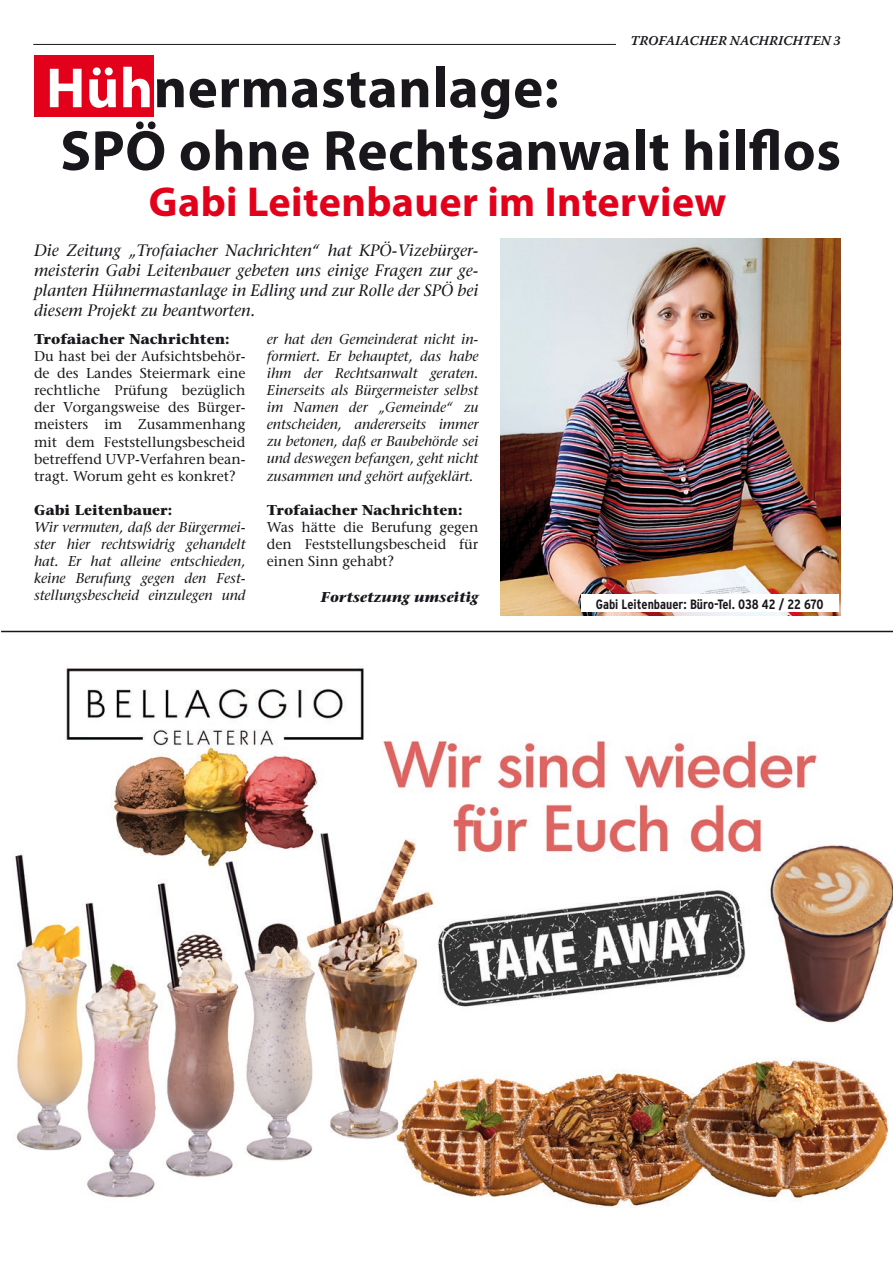
<style>
.page{position:relative;width:893px;height:1263px;background:#fff}
.page>*{position:absolute;margin:0;border:0;box-sizing:border-box;transform-origin:0 0}
.Titel_2{font:700 57px "Myriad Pro";letter-spacing:.01em;color:#1a171c}
.Titel_2-2{font:700 42px "Myriad Pro";letter-spacing:.01em;color:#e2001a}
.vorspann{font:italic 16.5px/19.8px "Stone Serif";color:#1a171c;text-align:justify}
.swt-twxt{font:italic 14.25px/17.1px "Stone Serif";color:#1a171c;text-align:justify}
.swt-twxt-2{font:14.25px/17.1px "Stone Serif";color:#1a171c;text-align:justify}
.swt-twxt-3{font:700 14.25px "Stone Serif";color:#1a171c}
.swt-twxt-4{font:italic 700 14.25px "Stone Serif";color:#1a171c}
.t1{font:700 condensed 13.5px "Interstate";color:#1a171c}
.t2{font:13.5px "Warnock Pro Semibold It Capt";color:#1a171c}
.s1{color:#fff}
</style>
<div class="page">
<hr style="left:33px;top:44px;width:583px;height:1px;background:#1a171c">
<img style="left:1px;top:632px;width:892px;height:576px">
<hr style="left:1px;top:631px;width:892px;height:1px;background:#1a171c">
<img style="left:500px;top:238px;width:341px;height:378px">
<div style="left:34px;top:56px;width:119px;height:61px;background:#e2001a"></div>
<div style="left:581px;top:594px;width:257px;height:18px;background:#fff"></div>
<p class="t2" style="left:630px;top:33px;width:212px">TROFAIACHER NACHRICHTEN 3</p>
<p class="Titel_2" style="left:46px;top:51px;width:514px"><span class="s1">Hüh</span>nermastanlage:</p>
<p class="Titel_2" style="left:60px;top:114px;width:782px">SPÖ ohne Rechtsanwalt hilflos</p>
<p class="Titel_2-2" style="left:149px;top:175px;width:579px">Gabi Leitenbauer im Interview</p>
<p class="vorspann" style="left:34px;top:241px;width:446px">Die Zeitung „Trofaiacher Nachrichten“ hat KPÖ-Vizebürger&shy;meisterin Gabi Leitenbauer gebeten uns einige Fragen zur ge&shy;planten Hühnermastanlage in Edling und zur Rolle der SPÖ bei diesem Projekt zu beantworten.</p>
<p class="swt-twxt-3" style="left:34px;top:330px;width:197px">Trofaiacher Nachrichten:</p>
<p class="swt-twxt-2" style="left:34px;top:347px;width:213px">Du hast bei der Aufsichtsbehör&shy;de des Landes Steiermark eine rechtliche Prüfung bezüglich der Vorgangsweise des Bürger&shy;meisters im Zusammenhang mit dem Feststellungsbescheid betreffend UVP-Verfahren bean&shy;tragt. Worum geht es konkret?</p>
<p class="swt-twxt-3" style="left:34px;top:501px;width:140px">Gabi Leitenbauer:</p>
<p class="swt-twxt" style="left:34px;top:518px;width:213px">Wir vermuten, daß der Bürgermei&shy;ster hier rechtswidrig gehandelt hat. Er hat alleine entschieden, keine Berufung gegen den Fest&shy;stellungsbescheid einzulegen und</p>
<p class="swt-twxt" style="left:267px;top:330px;width:213px">er hat den Gemeinderat nicht in&shy;formiert. Er behauptet, das habe ihm der Rechtsanwalt geraten.<br>Einerseits als Bürgermeister selbst im Namen der „Gemeinde“ zu entscheiden, andererseits immer zu betonen, daß er Baubehörde sei und deswegen befangen, geht nicht zusammen und gehört aufgeklärt.</p>
<p class="swt-twxt-3" style="left:267px;top:501px;width:197px">Trofaiacher Nachrichten:</p>
<p class="swt-twxt-2" style="left:267px;top:518px;width:213px">Was hätte die Berufung gegen den Feststellungsbescheid für einen Sinn gehabt?</p>
<p class="swt-twxt-4" style="left:321px;top:587px;width:159px">Fortsetzung umseitig</p>
<p class="t1" style="left:596px;top:596px;width:229px">Gabi Leitenbauer: Büro-Tel. 038 42 / 22 670</p>
</div>
